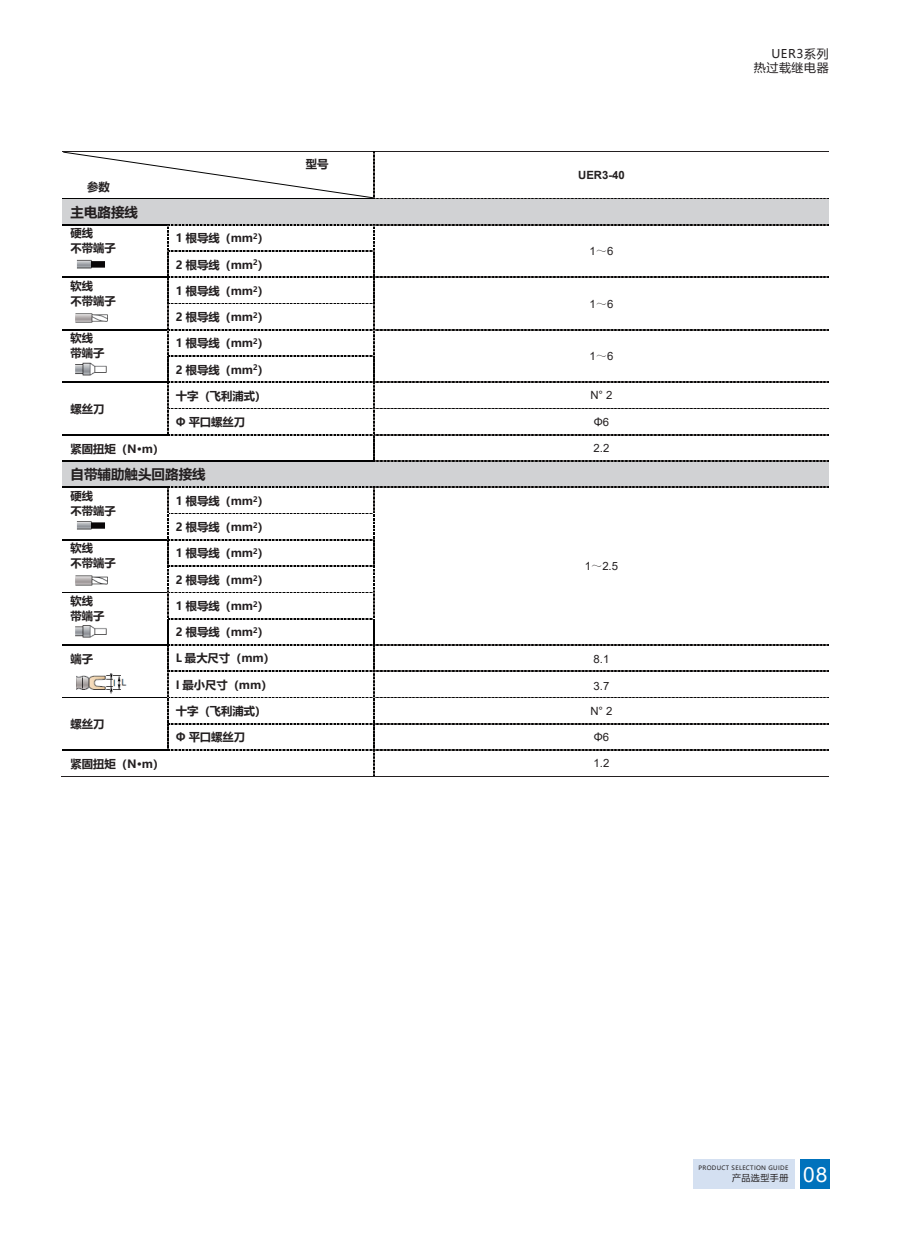
<style>
.page{position:relative;width:906px;height:1238px;background:#fff}
.page>*{position:absolute;margin:0;border:0;box-sizing:border-box;transform-origin:0 0}
.t1{font:21px "Arial";color:#fff}
.t2{font:700 13.5px "Microsoft Ya Hei";color:#231f20}
.t3{font:12px/14.4px "Microsoft Ya Hei";letter-spacing:.05em;color:#231f20;text-align:right}
.t4{font:700 11.4px/15px "Microsoft Ya Hei";color:#231f20}
.t5{font:11.4px "Arial";color:#231f20}
.t6{font:700 11.4px "Arial";letter-spacing:-.005em;color:#231f20}
.t7{font:9px "Microsoft Ya Hei";letter-spacing:.05em;color:#231f20}
.t8{font:6px "Microsoft Ya Hei";letter-spacing:.05em;color:#231f20}
.s1{font-family:"Sim Sun"}
.s2{font-size:12px}
</style>
<div class="page">
<div style="left:62px;top:199px;width:767px;height:25px;background:#d1d2d4"></div>
<div style="left:62px;top:461px;width:767px;height:26px;background:#d1d2d4"></div>
<svg style="left:62px;top:224px;width:767px;height:238px"></svg>
<hr style="left:61px;top:776px;width:312px;height:1px;background:#231f20">
<svg style="left:62px;top:487px;width:767px;height:290px"></svg>
<hr style="left:374px;top:776px;width:455px;height:1px;background:#231f20">
<img style="left:73px;top:255px;width:34px;height:14px">
<img style="left:75px;top:313px;width:34px;height:9px">
<img style="left:72px;top:361px;width:36px;height:16px">
<img style="left:73px;top:516px;width:34px;height:15px">
<img style="left:75px;top:575px;width:34px;height:10px">
<img style="left:72px;top:624px;width:36px;height:15px">
<img style="left:76px;top:673px;width:51px;height:21px">
<svg style="left:62px;top:151px;width:767px;height:48px"></svg>
<div style="left:800px;top:1159px;width:29px;height:29px;background:#0072bc"></div>
<div style="left:693px;top:1159px;width:102px;height:29px;background:#d4e0f1"></div>
<p class="t4" style="left:87px;top:179px;width:24px">参数</p>
<p class="t2" style="left:71px;top:202px;width:69px">主电路接线</p>
<p class="t4" style="left:71px;top:225px;width:47px">硬线<br>不带端子</p>
<p class="t4" style="left:176px;top:230px;width:94px">1 根导线（mm<sup>2</sup>）</p>
<p class="t4" style="left:176px;top:256px;width:94px">2 根导线（mm<sup>2</sup>）</p>
<p class="t4" style="left:71px;top:278px;width:47px">软线<br>不带端子</p>
<p class="t4" style="left:176px;top:283px;width:94px">1 根导线（mm<sup>2</sup>）</p>
<p class="t4" style="left:176px;top:309px;width:94px">2 根导线（mm<sup>2</sup>）</p>
<p class="t4" style="left:71px;top:330px;width:36px">软线带端子</p>
<p class="t4" style="left:176px;top:335px;width:94px">1 根导线（mm<sup>2</sup>）</p>
<p class="t4" style="left:176px;top:361px;width:94px">2 根导线（mm<sup>2</sup>）</p>
<p class="t4" style="left:306px;top:156px;width:24px">型号</p>
<p class="t6" style="left:578px;top:167px;width:48px">UER3-40</p>
<p class="t5" style="left:589px;top:243px;width:25px">1<span class="s1">～</span>6</p>
<p class="t5" style="left:589px;top:296px;width:25px">1<span class="s1">～</span>6</p>
<p class="t5" style="left:589px;top:348px;width:25px">1<span class="s1">～</span>6</p>
<p class="t4" style="left:71px;top:401px;width:36px">螺丝刀</p>
<p class="t4" style="left:176px;top:388px;width:92px">十字（飞利浦式）</p>
<p class="t5" style="left:590px;top:387px;width:24px">N° 2</p>
<p class="t4" style="left:176px;top:414px;width:71px">Φ 平口螺丝刀</p>
<p class="t5" style="left:594px;top:414px;width:17px">Φ6</p>
<p class="t4" style="left:71px;top:440px;width:95px">紧固扭矩（N<span class="s2">·</span>m）</p>
<p class="t5" style="left:593px;top:440px;width:17px">2.2</p>
<p class="t2" style="left:71px;top:465px;width:137px">自带辅助触头回路接线</p>
<p class="t4" style="left:71px;top:488px;width:47px">硬线<br>不带端子</p>
<p class="t4" style="left:176px;top:492px;width:94px">1 根导线（mm<sup>2</sup>）</p>
<p class="t4" style="left:176px;top:519px;width:94px">2 根导线（mm<sup>2</sup>）</p>
<p class="t4" style="left:71px;top:540px;width:47px">软线<br>不带端子</p>
<p class="t4" style="left:176px;top:545px;width:94px">1 根导线（mm<sup>2</sup>）</p>
<p class="t4" style="left:176px;top:571px;width:94px">2 根导线（mm<sup>2</sup>）</p>
<p class="t4" style="left:71px;top:593px;width:36px">软线带端子</p>
<p class="t4" style="left:176px;top:598px;width:94px">1 根导线（mm<sup>2</sup>）</p>
<p class="t4" style="left:176px;top:624px;width:94px">2 根导线（mm<sup>2</sup>）</p>
<p class="t4" style="left:71px;top:650px;width:24px">端子</p>
<p class="t4" style="left:176px;top:650px;width:100px">L 最大尺寸（mm）</p>
<p class="t5" style="left:593px;top:651px;width:17px">8.1</p>
<p class="t4" style="left:176px;top:676px;width:98px">I 最小尺寸（mm）</p>
<p class="t5" style="left:593px;top:678px;width:17px">3.7</p>
<p class="t4" style="left:71px;top:716px;width:36px">螺丝刀</p>
<p class="t5" style="left:585px;top:558px;width:35px">1<span class="s1">～</span>2.5</p>
<p class="t4" style="left:176px;top:703px;width:92px">十字（飞利浦式）</p>
<p class="t5" style="left:590px;top:702px;width:24px">N° 2</p>
<p class="t4" style="left:176px;top:729px;width:71px">Φ 平口螺丝刀</p>
<p class="t5" style="left:594px;top:729px;width:17px">Φ6</p>
<p class="t4" style="left:71px;top:755px;width:95px">紧固扭矩（N<span class="s2">·</span>m）</p>
<p class="t5" style="left:593px;top:755px;width:17px">1.2</p>
<p class="t3" style="left:754px;top:46px;width:76px">UER3系列<br>热过载继电器</p>
<p class="t8" style="left:698px;top:1164px;width:91px">PRODUCT SELECTION GUIDE</p>
<p class="t7" style="left:732px;top:1171px;width:58px">产品选型手册</p>
<h1 class="t1" style="left:803px;top:1160px;width:26px">08</h1>
</div>
